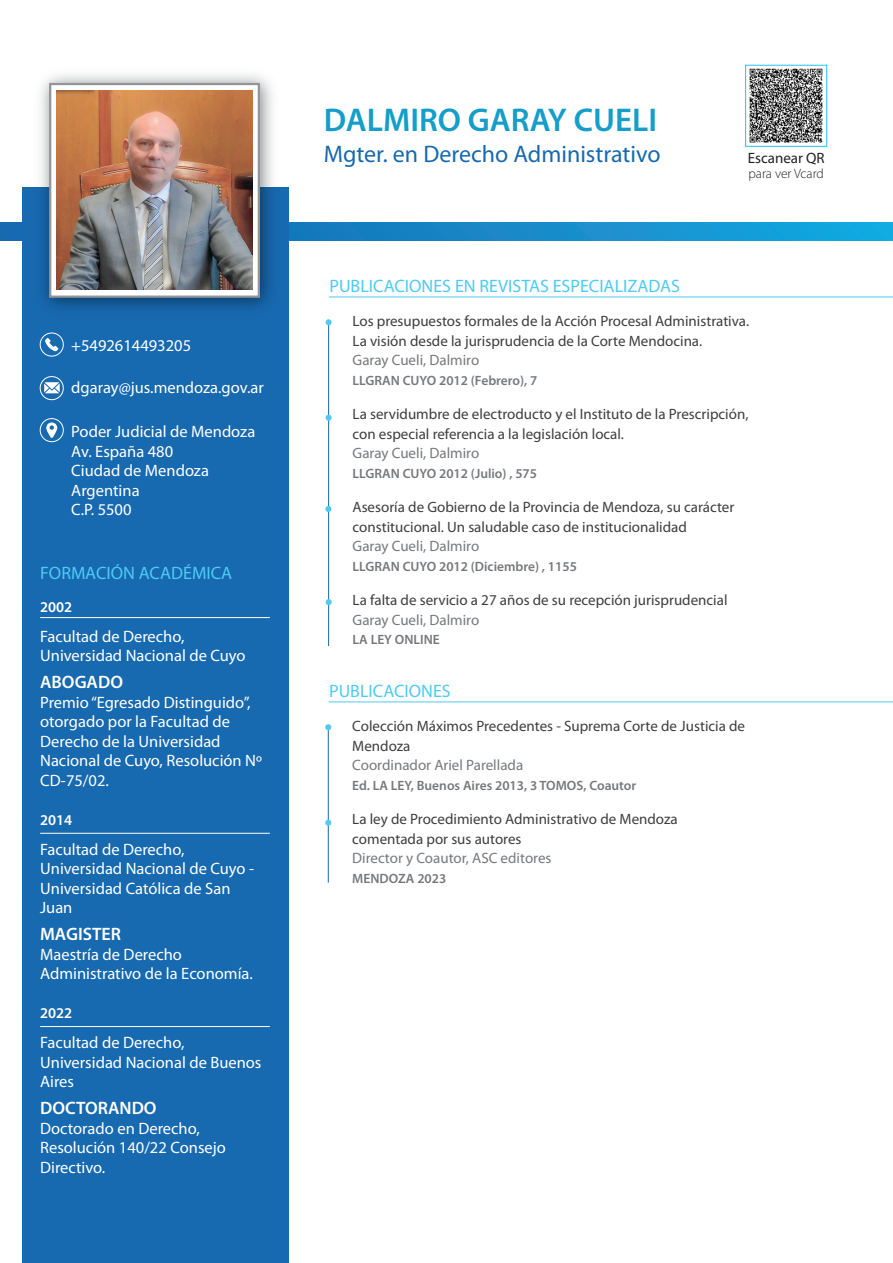
<style>
.page{position:relative;width:893px;height:1263px;background:#fff}
.page>*{position:absolute;margin:0;border:0;box-sizing:border-box;transform-origin:0 0}
.t1{font:600 33px "Myriad Pro";color:#149ec9}
.t2{font:24px "Myriad Pro";color:#1769b0}
.t3{font:18px "Myriad Pro";color:#4ecaf4}
.t4{font:600 18px "Myriad Pro";color:#fff}
.t5{font:16.5px/19.5px "Myriad Pro";color:#fff}
.t6{font:15px/19.5px "Myriad Pro";color:#3e3e3f}
.t7{font:15px "Myriad Pro";color:#76787b}
.t8{font:600 15px "Myriad Pro";color:#fff}
.t9{font:15px "Myriad Pro";color:#231f20}
.t10{font:600 13.5px "Myriad Pro";color:#76787b}
.t11{font:300 13.5px "Myriad Pro";color:#231f20}
</style>
<div class="page">
<svg style="left:0;top:222px;width:893px;height:18px;background:#168ecc"></svg>
<div style="left:22px;top:187px;width:266px;height:1076px;background:#1769b0"></div>
<div style="left:49px;top:83px;width:211px;height:215px;background:#fff;border:2px solid #939598"></div>
<img style="left:749px;top:68px;width:74px;height:75px">
<div style="left:745px;top:65px;width:82px;height:82px;border:1px solid #1fc2f3"></div>
<img style="left:56px;top:90px;width:197px;height:200px">
<svg style="left:45px;top:338px;width:13px;height:13px"></svg>
<div style="left:40px;top:333px;width:24px;height:23px;border:1px solid #fff;border-radius:50%"></div>
<svg style="left:44px;top:382px;width:16px;height:11px"></svg>
<div style="left:40px;top:376px;width:24px;height:24px;border:1px solid #fff;border-radius:50%"></div>
<svg style="left:46px;top:422px;width:11px;height:16px"></svg>
<div style="left:40px;top:418px;width:24px;height:24px;border:1px solid #fff;border-radius:50%"></div>
<hr style="left:40px;top:617px;width:230px;height:1px;background:#fff">
<hr style="left:40px;top:833px;width:230px;height:1px;background:#fff">
<hr style="left:40px;top:1026px;width:230px;height:1px;background:#fff">
<hr style="left:328px;top:323px;width:1px;height:323px;background:#1769b0">
<svg style="left:326px;top:319px;width:6px;height:6px"></svg>
<svg style="left:326px;top:415px;width:6px;height:6px"></svg>
<svg style="left:325px;top:506px;width:6px;height:6px"></svg>
<svg style="left:326px;top:599px;width:6px;height:6px"></svg>
<hr style="left:329px;top:297px;width:564px;height:1px;background:#4ecaf4">
<hr style="left:328px;top:728px;width:1px;height:154px;background:#1769b0">
<svg style="left:325px;top:724px;width:6px;height:6px"></svg>
<svg style="left:325px;top:820px;width:6px;height:6px"></svg>
<hr style="left:329px;top:701px;width:564px;height:1px;background:#4ecaf4">
<p class="t5" style="left:71px;top:335px;width:121px">+5492614493205</p>
<p class="t5" style="left:71px;top:378px;width:194px">dgaray@jus.mendoza.gov.ar</p>
<p class="t5" style="left:71px;top:422px;width:185px">Poder Judicial de Mendoza<br>Av. España 480<br>Ciudad de Mendoza<br>Argentina<br>C.P. 5500</p>
<p class="t3" style="left:40px;top:562px;width:194px">FORMACIÓN ACADÉMICA</p>
<p class="t8" style="left:40px;top:597px;width:34px">2002</p>
<p class="t5" style="left:40px;top:626px;width:207px">Facultad de Derecho,<br>Universidad Nacional de Cuyo</p>
<p class="t4" style="left:40px;top:671px;width:84px">ABOGADO</p>
<p class="t5" style="left:40px;top:692px;width:223px">Premio “Egresado Distinguido”, otorgado por la Facultad de<br>Derecho de la Universidad<br>Nacional de Cuyo, Resolución Nº<br>CD-75/02.</p>
<p class="t8" style="left:40px;top:810px;width:34px">2014</p>
<p class="t5" style="left:40px;top:839px;width:215px">Facultad de Derecho,<br>Universidad Nacional de Cuyo -<br>Universidad Católica de San<br>Juan</p>
<p class="t4" style="left:40px;top:923px;width:82px">MAGISTER</p>
<p class="t5" style="left:40px;top:944px;width:214px">Maestría de Derecho<br>Administrativo de la Economía.</p>
<p class="t8" style="left:40px;top:1003px;width:34px">2022</p>
<p class="t5" style="left:40px;top:1032px;width:223px">Facultad de Derecho,<br>Universidad Nacional de Buenos<br>Aires</p>
<p class="t4" style="left:40px;top:1097px;width:118px">DOCTORANDO</p>
<p class="t5" style="left:40px;top:1118px;width:187px">Doctorado en Derecho,<br>Resolución 140/22 Consejo<br>Directivo.</p>
<h1 class="t1" style="left:324px;top:99px;width:335px">DALMIRO GARAY CUELI</h1>
<h2 class="t2" style="left:324px;top:139px;width:338px">Mgter. en Derecho Administrativo</h2>
<p class="t9" style="left:748px;top:149px;width:78px">Escanear QR</p>
<p class="t11" style="left:748px;top:166px;width:77px">para ver Vcard</p>
<p class="t3" style="left:329px;top:274px;width:352px">PUBLICACIONES EN REVISTAS ESPECIALIZADAS</p>
<p class="t6" style="left:353px;top:311px;width:398px">Los presupuestos formales de la Acción Procesal Administrativa.<br>La visión desde la jurisprudencia de la Corte Mendocina.</p>
<p class="t7" style="left:353px;top:351px;width:128px">Garay Cueli, Dalmiro</p>
<p class="t10" style="left:353px;top:371px;width:186px">LLGRAN CUYO 2012 (Febrero), 7</p>
<p class="t6" style="left:353px;top:404px;width:397px">La servidumbre de electroducto y el Instituto de la Prescripción, con especial referencia a la legislación local.</p>
<p class="t7" style="left:353px;top:444px;width:128px">Garay Cueli, Dalmiro</p>
<p class="t10" style="left:353px;top:464px;width:186px">LLGRAN CUYO 2012 (Julio) , 575</p>
<p class="t6" style="left:353px;top:497px;width:383px">Asesoría de Gobierno de la Provincia de Mendoza, su carácter constitucional. Un saludable caso de institucionalidad</p>
<p class="t7" style="left:353px;top:537px;width:128px">Garay Cueli, Dalmiro</p>
<p class="t10" style="left:353px;top:557px;width:226px">LLGRAN CUYO 2012 (Diciembre) , 1155</p>
<p class="t6" style="left:353px;top:590px;width:376px">La falta de servicio a 27 años de su recepción jurisprudencial</p>
<p class="t7" style="left:353px;top:610px;width:128px">Garay Cueli, Dalmiro</p>
<p class="t10" style="left:353px;top:631px;width:89px">LA LEY ONLINE</p>
<p class="t3" style="left:329px;top:679px;width:123px">PUBLICACIONES</p>
<p class="t6" style="left:352px;top:716px;width:394px">Colección Máximos Precedentes - Suprema Corte de Justicia de<br>Mendoza</p>
<p class="t7" style="left:352px;top:756px;width:173px">Coordinador Ariel Parellada</p>
<p class="t10" style="left:352px;top:776px;width:286px">Ed. LA LEY, Buenos Aires 2013, 3 TOMOS, Coautor</p>
<p class="t6" style="left:352px;top:809px;width:327px">La ley de Procedimiento Administrativo de Mendoza comentada por sus autores</p>
<p class="t7" style="left:352px;top:849px;width:201px">Director y Coautor, ASC editores</p>
<p class="t10" style="left:352px;top:869px;width:96px">MENDOZA 2023</p>
</div>
